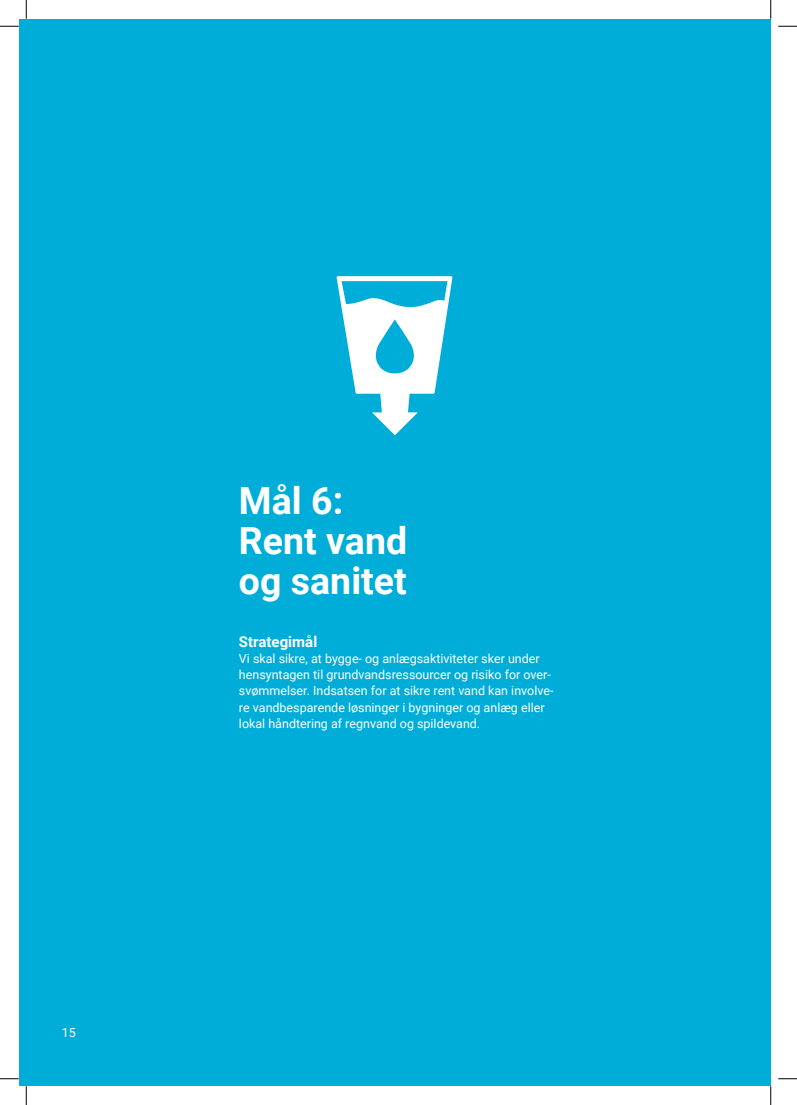
<style>
.page{position:relative;width:797px;height:1105px;background:#fff}
.page>*{position:absolute;margin:0;border:0;box-sizing:border-box;transform-origin:0 0}
.Rubrik{font:700 37.5px/40px "Roboto";color:#fff}
.mellem{font:700 15px "Roboto";color:#fff}
.Brød{font:12.5px/16.2px "Roboto";color:#fff}
</style>
<div class="page">
<div style="left:19px;top:19px;width:751px;height:1067px;background:#00add9"></div>
<svg style="left:336px;top:276px;width:116px;height:159px"></svg>
<svg style="left:0;top:25px;width:19px;height:2px"></svg>
<svg style="left:778px;top:25px;width:19px;height:2px"></svg>
<svg style="left:0;top:1078px;width:19px;height:1px"></svg>
<svg style="left:778px;top:1078px;width:19px;height:1px"></svg>
<svg style="left:25px;top:0;width:2px;height:19px"></svg>
<svg style="left:25px;top:1086px;width:2px;height:19px"></svg>
<svg style="left:770px;top:0;width:1px;height:19px"></svg>
<svg style="left:770px;top:1086px;width:1px;height:19px"></svg>
<p class="Brød" style="left:62px;top:1023px;width:16px">15</p>
<p class="Rubrik" style="left:239px;top:479px;width:170px">Mål 6:<br>Rent vand og sanitet</p>
<p class="mellem" style="left:239px;top:631px;width:80px">Strategimål</p>
<p class="Brød" style="left:239px;top:650px;width:316px">Vi skal sikre, at bygge- og anlægsaktiviteter sker under hensyntagen til grundvandsressourcer og risiko for over&shy;svømmelser. Indsatsen for at sikre rent vand kan involve&shy;re vandbesparende løsninger i bygninger og anlæg eller lokal håndtering af regnvand og spildevand.</p>
</div>
